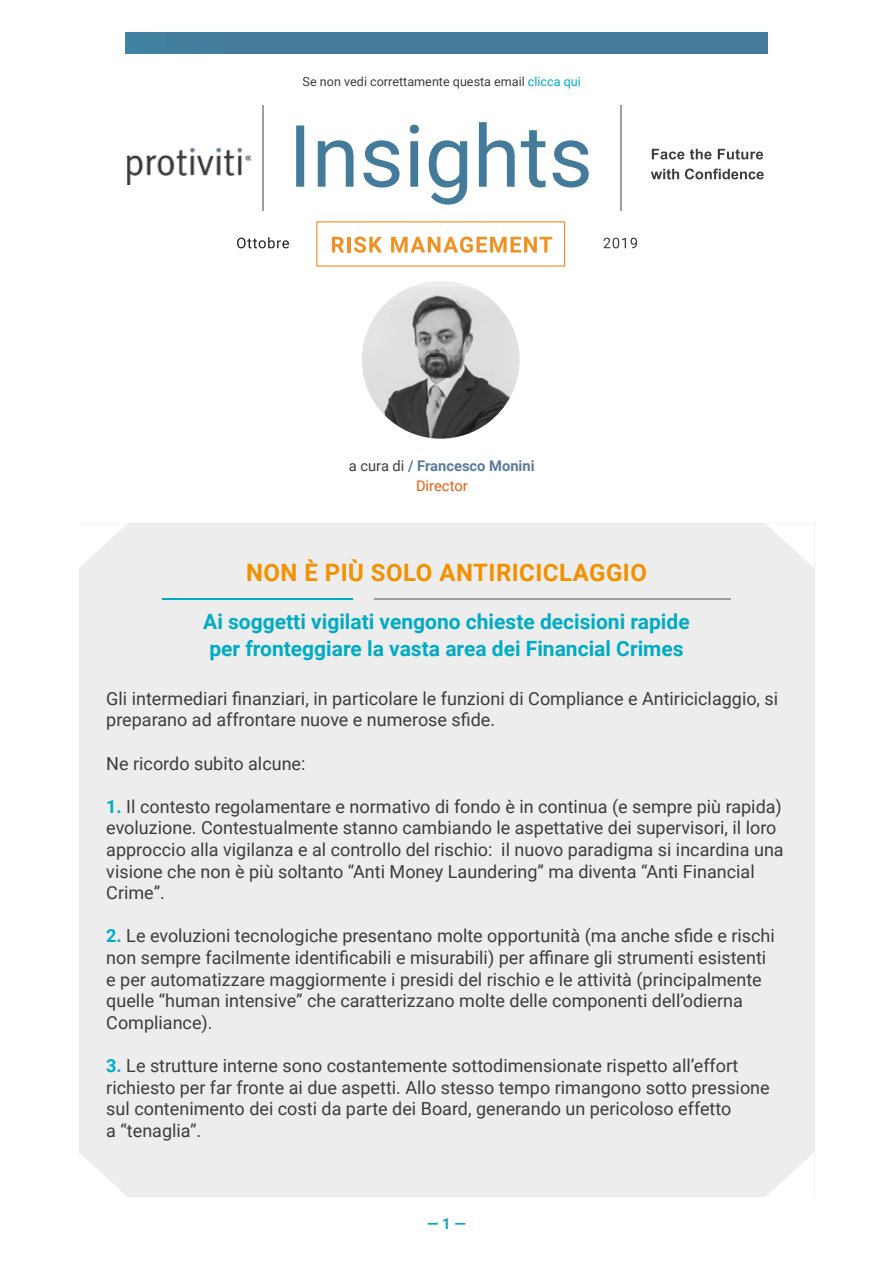
<style>
.page{position:relative;width:893px;height:1263px;background:#fff}
.page>*{position:absolute;margin:0;border:0;box-sizing:border-box;transform-origin:0 0}
.t1{font:700 24px "Roboto";letter-spacing:.02em;color:#f29100}
.t2{font:700 21px/27px "Roboto";color:#00abc4}
.t3{font:18px/21.6px "Roboto";color:#3d3d3d}
.t4{font:700 15px "Roboto";color:#00abc4}
.t5{font:700 14.7px/20px "Roboto";color:#5c7a9c;text-align:center}
.t6{font:12.6px "Roboto";color:#3d3d3d}
.s1{color:#00abc4}
.s2{font-weight:400;color:#3d3d3d}
.s3{font-weight:400;color:#eb5c0d}
.s4{font-weight:700;color:#00abc4}
</style>
<div class="page">
<div style="left:79px;top:523px;width:735px;height:674px;background:#ededed"></div>
<svg style="left:767px;top:524px;width:47px;height:43px"></svg>
<svg style="left:766px;top:1153px;width:48px;height:44px"></svg>
<svg style="left:79px;top:524px;width:47px;height:43px"></svg>
<svg style="left:79px;top:1153px;width:48px;height:44px"></svg>
<svg style="left:316px;top:221px;width:249px;height:46px"></svg>
<svg style="left:362px;top:281px;width:157px;height:158px;background:#afafaf"></svg>
<img style="left:362px;top:287px;width:49px;height:72px">
<img style="left:488px;top:300px;width:31px;height:123px">
<img style="left:364px;top:378px;width:124px;height:61px">
<svg style="left:237px;top:237px;width:52px;height:11px"></svg>
<svg style="left:652px;top:149px;width:32px;height:10px"></svg>
<svg style="left:690px;top:149px;width:22px;height:10px"></svg>
<svg style="left:718px;top:149px;width:45px;height:10px"></svg>
<svg style="left:651px;top:169px;width:28px;height:10px"></svg>
<svg style="left:685px;top:169px;width:79px;height:10px"></svg>
<img style="left:127px;top:148px;width:123px;height:37px">
<hr style="left:263px;top:106px;width:1px;height:105px;background:#9e9e9e">
<hr style="left:620px;top:106px;width:1px;height:105px;background:#9e9e9e">
<svg style="left:296px;top:122px;width:293px;height:83px"></svg>
<svg style="left:603px;top:238px;width:34px;height:10px"></svg>
<div style="left:126px;top:32px;width:641px;height:21px;background:#447b9a"></div>
<hr style="left:374px;top:598px;width:356px;height:2px;background:#9e9e9e">
<hr style="left:163px;top:598px;width:190px;height:2px;background:#00abc4">
<p class="t6" style="left:303px;top:72px;width:280px">Se non vedi correttamente questa email <span class="s1">clicca qui</span></p>
<p class="t5" style="left:349px;top:455px;width:187px"><span class="s2">a cura di</span> / Francesco Monini<br><span class="s3">Director</span></p>
<h1 class="t1" style="left:246px;top:555px;width:402px">NON È PIÙ SOLO ANTIRICICLAGGIO</h1>
<p class="t2" style="left:203px;top:607px;width:488px">Ai soggetti vigilati vengono chieste decisioni rapide per fronteggiare la vasta area dei Financial Crimes</p>
<p class="t3" style="left:106px;top:687px;width:673px">Gli intermediari finanziari, in particolare le funzioni di Compliance e Antiriciclaggio, si preparano ad affrontare nuove e numerose sfide.</p>
<p class="t3" style="left:106px;top:752px;width:201px">Ne ricordo subito alcune:</p>
<p class="t3" style="left:106px;top:795px;width:679px"><span class="s4">1.</span> Il contesto regolamentare e normativo di fondo è in continua (e sempre più rapida) evoluzione. Contestualmente stanno cambiando le aspettative dei supervisori, il loro approccio alla vigilanza e al controllo del rischio: il nuovo paradigma si incardina una visione che non è più soltanto “Anti Money Laundering” ma diventa “Anti Financial Crime”.</p>
<p class="t3" style="left:106px;top:925px;width:670px"><span class="s4">2.</span> Le evoluzioni tecnologiche presentano molte opportunità (ma anche sfide e rischi non sempre facilmente identificabili e misurabili) per affinare gli strumenti esistenti e per automatizzare maggiormente i presidi del rischio e le attività (principalmente quelle “human intensive” che caratterizzano molte delle componenti dell’odierna Compliance).</p>
<p class="t3" style="left:106px;top:1054px;width:665px"><span class="s4">3.</span> Le strutture interne sono costantemente sottodimensionate rispetto all’effort richiesto per far fronte ai due aspetti. Allo stesso tempo rimangono sotto pressione sul contenimento dei costi da parte dei Board, generando un pericoloso effetto<br>a “tenaglia”.</p>
<p class="t4" style="left:427px;top:1213px;width:40px">— 1 —</p>
</div>
